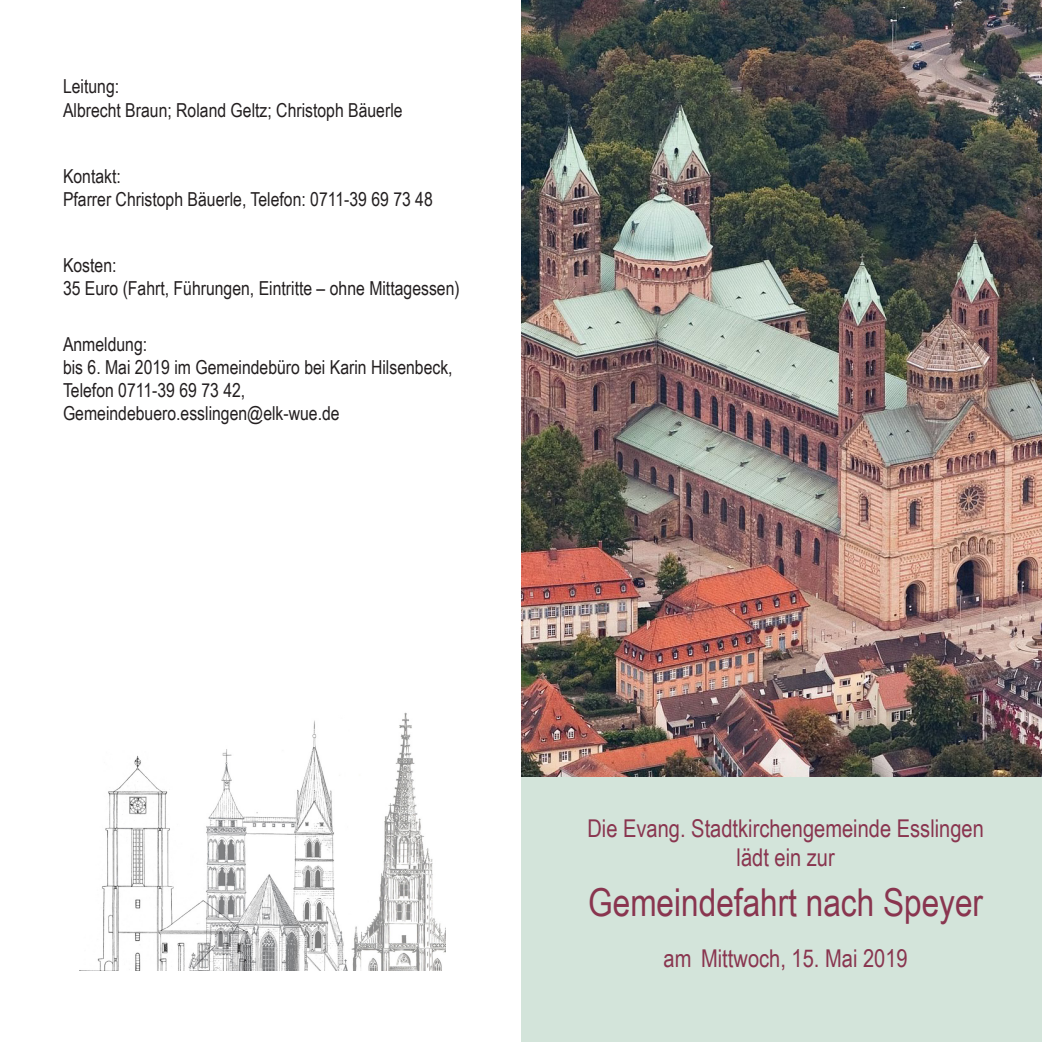
<style>
.page{position:relative;width:1042px;height:1042px;background:#fff}
.page>*{position:absolute;margin:0;border:0;box-sizing:border-box;transform-origin:0 0}
.t1{font:38.5px "Arial Narrow";color:#89354f}
.t2{font:24.5px/29.4px "Arial Narrow";color:#89354f;text-align:center}
.t3{font:19.25px/23.1px "Arial Narrow";color:#231f20}
</style>
<div class="page">
<img style="left:522px;top:0;width:520px;height:777px">
<div style="left:521px;top:777px;width:521px;height:265px;background:#d3e4da"></div>
<img style="left:97px;top:712px;width:348px;height:258px">
<p class="t3" style="left:63px;top:74px;width:341px">Leitung:<br>Albrecht Braun; Roland Geltz; Christoph Bäuerle</p>
<p class="t3" style="left:63px;top:163px;width:371px">Kontakt:<br>Pfarrer Christoph Bäuerle, Telefon: 0711-39 69 73 48</p>
<p class="t3" style="left:63px;top:253px;width:398px">Kosten:<br>35 Euro (Fahrt, Führungen, Eintritte – ohne Mittagessen)</p>
<p class="t3" style="left:63px;top:332px;width:391px">Anmeldung:<br>bis 6. Mai 2019 im Gemeindebüro bei Karin Hilsenbeck,<br>Telefon 0711-39 69 73 42,<br>Gemeindebuero.esslingen@elk-wue.de</p>
<p class="t2" style="left:587px;top:812px;width:398px">Die Evang. Stadtkirchengemeinde Esslingen lädt ein zur</p>
<p class="t1" style="left:588px;top:874px;width:396px">Gemeindefahrt nach Speyer</p>
<p class="t2" style="left:663px;top:942px;width:246px">am Mittwoch, 15. Mai 2019</p>
</div>
